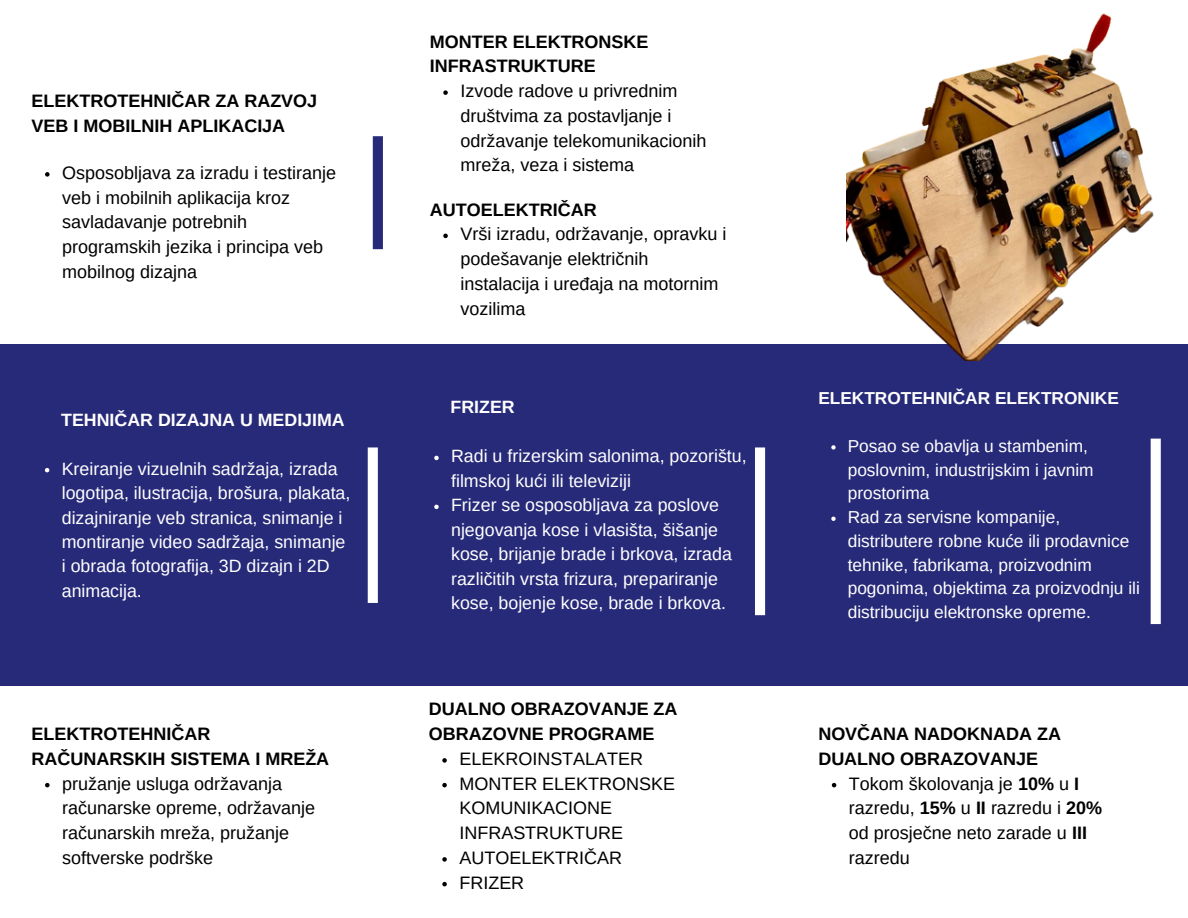
<style>
.page{position:relative;width:1188px;height:918px;background:#fff}
.page>*{position:absolute;margin:0;border:0;box-sizing:border-box;transform-origin:0 0}
.t1{font:18px/24.8px "Arimo";color:#000}
.t2{font:700 18px/24.8px "Arimo";color:#000}
.t3{font:17.85px/24.5px "Arimo";color:#fff}
.t4{font:700 17.85px "Arimo";color:#fff}
.t5{font:17.25px/23.9px "Arimo";color:#fff}
.t6{font:700 17.25px "Arimo";color:#fff}
.s1{font-weight:700}
</style>
<div class="page">
<div style="left:0;top:344px;width:1188px;height:341px;background:#272a79"></div>
<div style="left:373px;top:136px;width:10px;height:113px;background:#272a79"></div>
<div style="left:755px;top:447px;width:10px;height:168px;background:#fff"></div>
<div style="left:1151px;top:439px;width:10px;height:185px;background:#fff"></div>
<div style="left:368px;top:447px;width:10px;height:156px;background:#fff"></div>
<img style="left:846px;top:13px;width:308px;height:348px">
<svg style="left:434px;top:456px;width:5px;height:4px"></svg>
<svg style="left:434px;top:505px;width:5px;height:4px"></svg>
<svg style="left:45px;top:783px;width:5px;height:4px"></svg>
<svg style="left:45px;top:468px;width:4px;height:4px"></svg>
<svg style="left:45px;top:172px;width:5px;height:5px"></svg>
<svg style="left:443px;top:90px;width:5px;height:5px"></svg>
<svg style="left:443px;top:234px;width:5px;height:4px"></svg>
<svg style="left:831px;top:445px;width:5px;height:5px"></svg>
<svg style="left:831px;top:517px;width:5px;height:4px"></svg>
<svg style="left:442px;top:758px;width:5px;height:5px"></svg>
<svg style="left:442px;top:783px;width:5px;height:4px"></svg>
<svg style="left:442px;top:857px;width:5px;height:5px"></svg>
<svg style="left:442px;top:882px;width:5px;height:4px"></svg>
<svg style="left:832px;top:783px;width:4px;height:4px"></svg>
<p class="t2" style="left:32px;top:88px;width:287px">ELEKTROTEHNIČAR ZA RAZVOJ<br>VEB I MOBILNIH APLIKACIJA</p>
<h1 class="t1" style="left:62px;top:160px;width:275px">Osposobljava za izradu i testiranje veb i mobilnih aplikacija kroz savladavanje potrebnih programskih jezika i principa veb mobilnog dizajna</h1>
<p class="t4" style="left:61px;top:410px;width:285px">TEHNIČAR DIZAJNA U MEDIJIMA</p>
<h1 class="t3" style="left:62px;top:456px;width:290px">Kreiranje vizuelnih sadržaja, izrada logotipa, ilustracija, brošura, plakata, dizajniranje veb stranica, snimanje i montiranje video sadržaja, snimanje i obrada fotografija, 3D dizajn i 2D animacija.</h1>
<p class="t2" style="left:32px;top:722px;width:299px">ELEKTROTEHNIČAR<br>RAČUNARSKIH SISTEMA I MREŽA</p>
<h1 class="t1" style="left:62px;top:771px;width:255px">pružanje usluga održavanja računarske opreme, održavanje računarskih mreža, pružanje softverske podrške</h1>
<p class="t2" style="left:430px;top:29px;width:220px">MONTER ELEKTRONSKE<br>INFRASTRUKTURE</p>
<p class="t1" style="left:460px;top:79px;width:248px">Izvode radove u privrednim društvima za postavljanje i održavanje telekomunikacionih mreža, veza i sistema</p>
<h1 class="t2" style="left:430px;top:197px;width:168px">AUTOELEKTRIČAR</h1>
<p class="t1" style="left:460px;top:222px;width:267px">Vrši izradu, održavanje, opravku i podešavanje električnih instalacija i uređaja na motornim vozilima</p>
<h1 class="t4" style="left:451px;top:397px;width:66px">FRIZER</h1>
<p class="t3" style="left:451px;top:444px;width:297px">Radi u frizerskim salonima, pozorištu, filmskoj kući ili televiziji</p>
<h1 class="t3" style="left:451px;top:493px;width:282px">Frizer se osposobljava za poslove njegovanja kose i vlasišta, šišanje kose, brijanje brade i brkova, izrada različitih vrsta frizura, prepariranje kose, bojenje kose, brade i brkova.</h1>
<h1 class="t2" style="left:429px;top:697px;width:250px">DUALNO OBRAZOVANJE ZA<br>OBRAZOVNE PROGRAME</h1>
<p class="t1" style="left:459px;top:746px;width:185px">ELEKROINSTALATER</p>
<p class="t1" style="left:459px;top:771px;width:217px">MONTER ELEKTRONSKE<br>KOMUNIKACIONE<br>INFRASTRUKTURE</p>
<p class="t1" style="left:459px;top:845px;width:164px">AUTOELEKTRIČAR</p>
<p class="t1" style="left:459px;top:870px;width:66px">FRIZER</p>
<p class="t6" style="left:818px;top:389px;width:302px">ELEKTROTEHNIČAR ELEKTRONIKE</p>
<h1 class="t5" style="left:848px;top:434px;width:247px">Posao se obavlja u stambenim, poslovnim, industrijskim i javnim prostorima</h1>
<p class="t5" style="left:848px;top:505px;width:294px">Rad za servisne kompanije, distributere robne kuće ili prodavnice tehnike, fabrikama, proizvodnim pogonima, objektima za proizvodnju ili distribuciju elektronske opreme.</p>
<h1 class="t2" style="left:818px;top:722px;width:244px">NOVČANA NADOKNADA ZA<br>DUALNO OBRAZOVANJE</h1>
<p class="t1" style="left:849px;top:771px;width:255px">Tokom školovanja je <span class="s1">10%</span> u <span class="s1">I </span>razredu, <span class="s1">15%</span> u <span class="s1">II</span> razredu i <span class="s1">20% </span>od prosječne neto zarade u <span class="s1">III </span>razredu</p>
</div>
